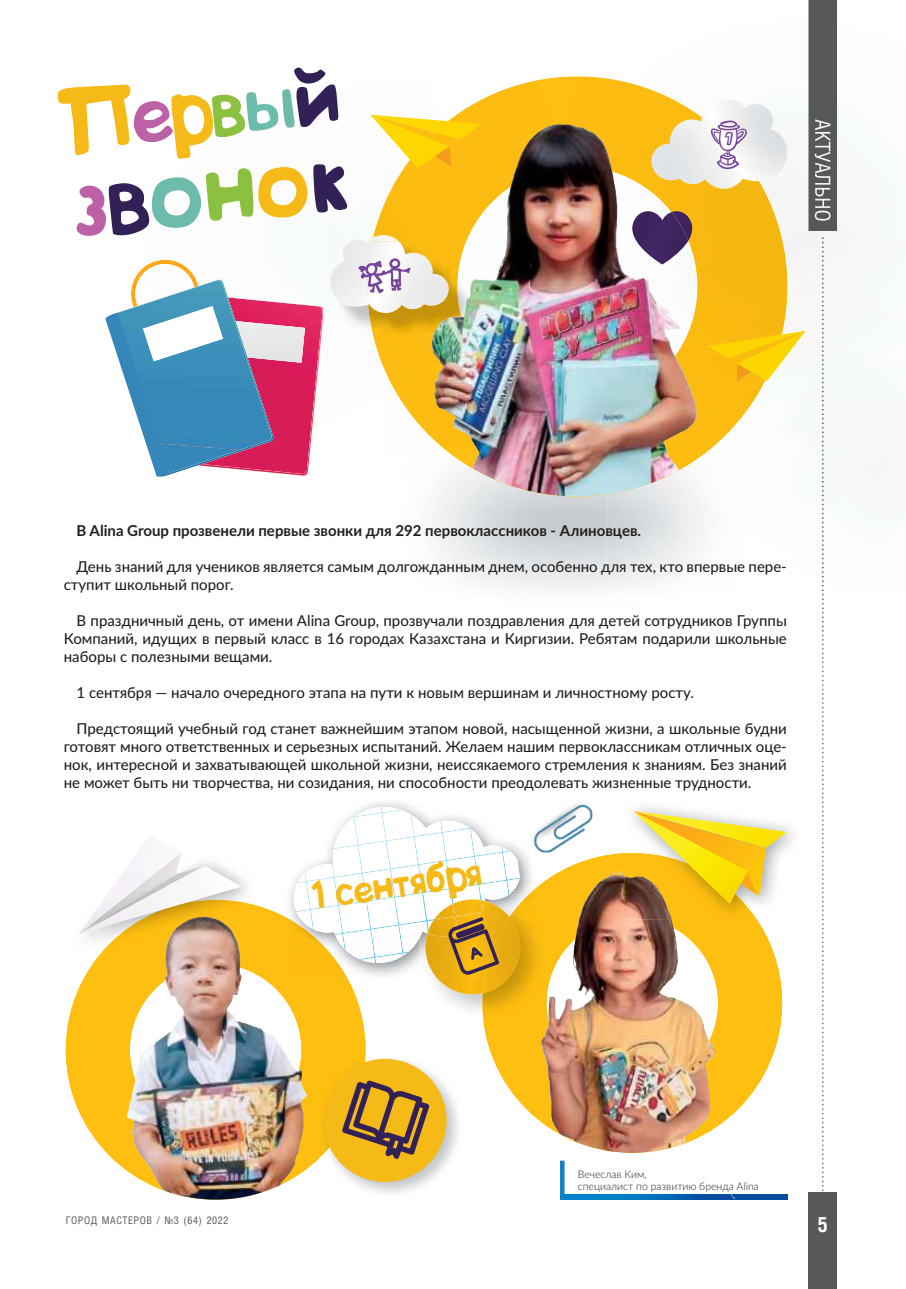
<style>
.page{position:relative;width:906px;height:1289px;background:#fff}
.page>*{position:absolute;margin:0;border:0;box-sizing:border-box;transform-origin:0 0}
.t1{font:36.15px "BIP";color:#f5ba17}
.t2{font:21px "TB 64 122 KAZ";color:#fff}
.t3{font:500 15px/18px "Lato";color:#221f1f;text-align:justify}
.t4{font:700 15px "Lato";color:#221f1f}
.t5{font:300 10.5px/12px "Lato";color:#221f1f}
.t6{font:10.5px "TB 64 121 KAZ";letter-spacing:.05em;color:#57585a}
</style>
<div class="page">
<div style="left:808px;top:1192px;width:29px;height:96px;background:#57585a"></div>
<img style="left:489px;top:477px;width:117px;height:19px">
<img style="left:484px;top:853px;width:298px;height:299px">
<img style="left:483px;top:864px;width:92px;height:166px">
<img style="left:66px;top:905px;width:299px;height:294px">
<img style="left:239px;top:949px;width:59px;height:78px">
<img style="left:608px;top:448px;width:103px;height:46px">
<div style="left:808px;top:0;width:29px;height:211px;background:#57585a"></div>
<img style="left:815px;top:119px;width:15px;height:92px">
<img style="left:606px;top:79px;width:167px;height:369px">
<img style="left:787px;top:211px;width:96px;height:141px">
<svg style="left:822px;top:237px;width:1px;height:954px"></svg>
<img style="left:815px;top:211px;width:15px;height:10px">
<img style="left:608px;top:211px;width:179px;height:237px">
<img style="left:822px;top:355px;width:1px;height:91px">
<svg style="left:707px;top:331px;width:80px;height:56px;background:#fac21e"></svg>
<img style="left:737px;top:331px;width:68px;height:50px">
<img style="left:702px;top:99px;width:85px;height:82px">
<img style="left:651px;top:117px;width:108px;height:72px">
<img style="left:465px;top:80px;width:141px;height:397px">
<img style="left:537px;top:77px;width:69px;height:371px">
<img style="left:465px;top:83px;width:21px;height:14px">
<img style="left:373px;top:97px;width:113px;height:367px">
<svg style="left:370px;top:115px;width:111px;height:53px"></svg>
<svg style="left:710px;top:120px;width:37px;height:52px"></svg>
<img style="left:368px;top:313px;width:63px;height:23px">
<img style="left:372px;top:235px;width:27px;height:7px">
<img style="left:330px;top:239px;width:36px;height:59px">
<img style="left:337px;top:242px;width:30px;height:64px">
<img style="left:367px;top:242px;width:64px;height:71px">
<svg style="left:357px;top:258px;width:55px;height:56px"></svg>
<img style="left:431px;top:124px;width:125px;height:241px">
<img style="left:548px;top:871px;width:74px;height:155px">
<img style="left:127px;top:949px;width:57px;height:215px">
<img style="left:632px;top:211px;width:56px;height:53px">
<img style="left:671px;top:211px;width:21px;height:29px">
<svg style="left:58px;top:67px;width:289px;height:169px"></svg>
<img style="left:134px;top:260px;width:62px;height:20px">
<img style="left:273px;top:301px;width:50px;height:174px">
<img style="left:116px;top:280px;width:157px;height:195px">
<img style="left:105px;top:313px;width:65px;height:163px">
<img style="left:285px;top:802px;width:250px;height:177px">
<svg style="left:529px;top:888px;width:6px;height:6px"></svg>
<img style="left:285px;top:917px;width:63px;height:62px">
<img style="left:293px;top:807px;width:3px;height:156px">
<img style="left:296px;top:807px;width:224px;height:156px">
<img style="left:518px;top:802px;width:63px;height:47px">
<img style="left:534px;top:804px;width:58px;height:48px">
<svg style="left:581px;top:828px;width:4px;height:3px"></svg>
<img style="left:136px;top:848px;width:45px;height:7px">
<img style="left:72px;top:861px;width:174px;height:88px">
<img style="left:104px;top:899px;width:153px;height:50px">
<img style="left:166px;top:933px;width:73px;height:16px">
<img style="left:79px;top:856px;width:98px;height:77px">
<img style="left:80px;top:865px;width:162px;height:68px">
<img style="left:637px;top:806px;width:156px;height:113px">
<img style="left:624px;top:853px;width:132px;height:66px">
<img style="left:624px;top:875px;width:47px;height:44px">
<img style="left:766px;top:810px;width:19px;height:38px">
<img style="left:747px;top:810px;width:19px;height:85px">
<img style="left:747px;top:871px;width:10px;height:23px">
<img style="left:632px;top:810px;width:115px;height:93px">
<img style="left:320px;top:1105px;width:138px;height:92px">
<svg style="left:316px;top:1051px;width:138px;height:138px"></svg>
<img style="left:434px;top:979px;width:48px;height:32px">
<img style="left:482px;top:894px;width:61px;height:123px">
<img style="left:509px;top:894px;width:26px;height:85px">
<img style="left:420px;top:936px;width:5px;height:43px">
<img style="left:420px;top:894px;width:89px;height:37px">
<img style="left:420px;top:894px;width:2px;height:9px">
<img style="left:444px;top:894px;width:37px;height:5px">
<img style="left:422px;top:894px;width:22px;height:9px">
<img style="left:438px;top:979px;width:70px;height:15px">
<img style="left:425px;top:900px;width:84px;height:79px">
<img style="left:484px;top:916px;width:36px;height:63px">
<img style="left:427px;top:899px;width:57px;height:37px">
<img style="left:428px;top:900px;width:55px;height:34px">
<svg style="left:448px;top:917px;width:52px;height:58px;background:#ba8825"></svg>
<img style="left:564px;top:1194px;width:171px;height:5px">
<img style="left:735px;top:1194px;width:52px;height:5px">
<hr style="left:560px;top:1160px;width:4px;height:39px;background:#1280c4">
<p class="t4" style="left:77px;top:519px;width:566px">В Alina Group прозвенели первые звонки для 292 первоклассников - Алиновцев.</p>
<p class="t3" style="left:64px;top:557px;width:724px;text-indent:13px">День знаний для учеников является самым долгожданным днем, особенно для тех, кто впервые пере&shy;ступит школьный порог.</p>
<p class="t3" style="left:64px;top:611px;width:724px;text-indent:13px">В праздничный день, от имени Alina Group, прозвучали поздравления для детей сотрудников Группы Компаний, идущих в первый класс в 16 городах Казахстана и Киргизии. Ребятам подарили школьные наборы с полезными вещами.</p>
<p class="t3" style="left:77px;top:683px;width:619px">1 сентября — начало очередного этапа на пути к новым вершинам и личностному росту.</p>
<p class="t3" style="left:64px;top:719px;width:724px;text-indent:13px">Предстоящий учебный год станет важнейшим этапом новой, насыщенной жизни, а школьные будни готовят много ответственных и серьезных испытаний. Желаем нашим первоклассникам отличных оце&shy;нок, интересной и захватывающей школьной жизни, неиссякаемого стремления к знаниям. Без знаний не может быть ни творчества, ни созидания, ни способности преодолевать жизненные трудности.</p>
<h1 class="t1" style="left:308px;top:869px;width:171px;rotate:-9deg">1 сентября</h1>
<p class="t5" style="left:578px;top:1168px;width:182px">Вечеслав Ким,<br>специалист по развитию бренда Alina</p>
<p class="t6" style="left:66px;top:1214px;width:164px">ГОРОД МАСТЕРОВ / №3 (64) 2022</p>
<h2 class="t2" style="left:818px;top:1212px;width:11px">5</h2>
</div>
